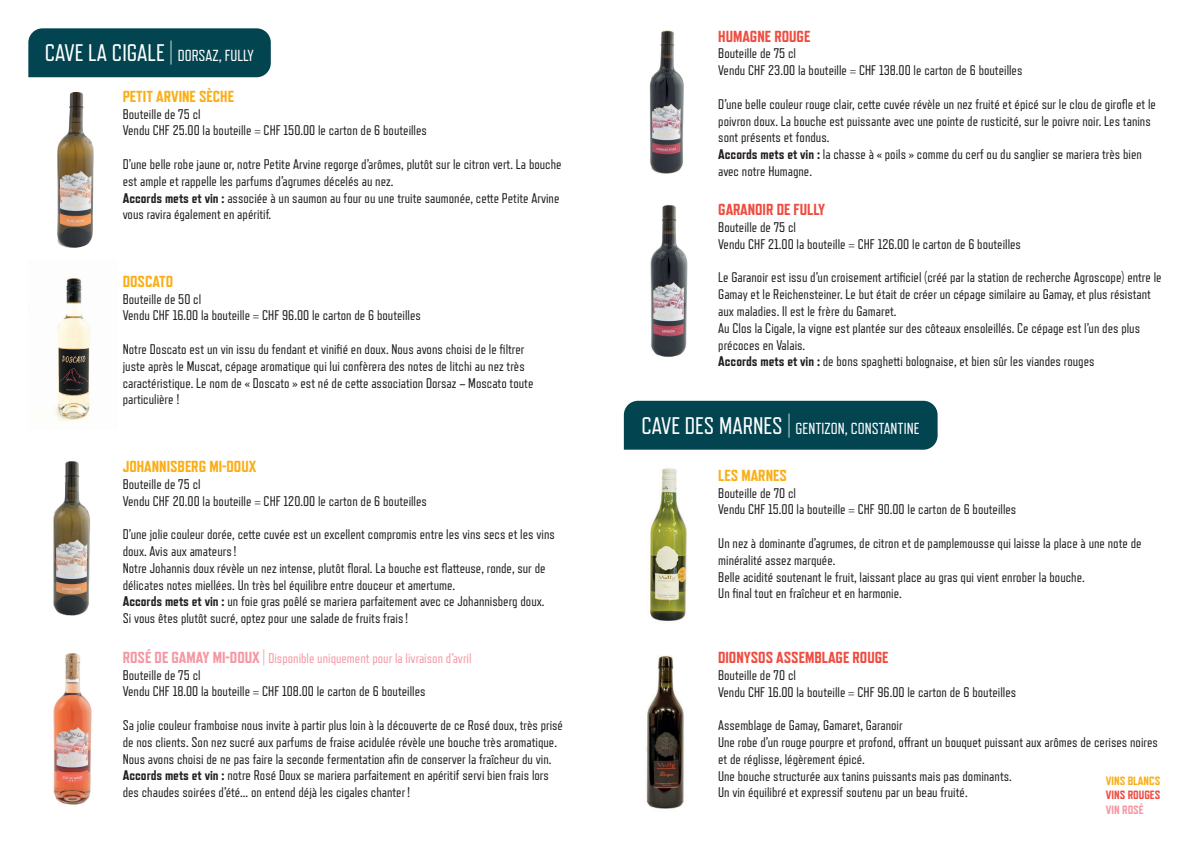
<style>
.page{position:relative;width:1191px;height:842px;background:#fff}
.page>*{position:absolute;margin:0;border:0;box-sizing:border-box;transform-origin:0 0}
.t1{font:24px "Refrigerator Deluxe";color:#fff}
.t2{font:800 16px "Refrigerator Deluxe";color:#faaf18}
.t3{font:800 16px "Refrigerator Deluxe";color:#ef4d41}
.t4{font:16px "Refrigerator Deluxe";color:#fff}
.t5{font:14px/16.8px "Refrigerator Deluxe";color:#231f20}
.t6{font:800 12px "Refrigerator Deluxe";color:#faaf18}
.t7{font:800 12px "Refrigerator Deluxe";color:#ef4d41}
.t8{font:800 12px "Refrigerator Deluxe";color:#f598a3}
.s1{font-size:16px}
.s2{font-weight:800}
.s3{font-weight:800;font-size:16px;color:#f598a3}
.s4{color:#f598a3}
.s5{font-size:24px}
</style>
<div class="page">
<img style="left:53px;top:653px;width:39px;height:152px">
<div style="left:28px;top:28px;width:243px;height:49px;background:#034451"></div>
<img style="left:57px;top:92px;width:37px;height:156px">
<img style="left:52px;top:278px;width:39px;height:143px">
<div style="left:624px;top:401px;width:313px;height:49px;background:#034451"></div>
<img style="left:646px;top:655px;width:38px;height:154px">
<img style="left:649px;top:30px;width:35px;height:144px">
<img style="left:650px;top:204px;width:38px;height:153px">
<img style="left:53px;top:461px;width:37px;height:155px">
<img style="left:650px;top:468px;width:37px;height:153px">
<h1 class="t1" style="left:45px;top:40px;width:211px">CAVE LA CIGALE | <span class="s1">DORSAZ, FULLY</span></h1>
<p class="t2" style="left:123px;top:87px;width:113px">PETIT ARVINE SÈCHE</p>
<p class="t5" style="left:123px;top:105px;width:306px">Bouteille de 75 cl<br>Vendu CHF 25.00 la bouteille = CHF 150.00 le carton de 6 bouteilles</p>
<p class="t5" style="left:123px;top:156px;width:440px">D’une belle robe jaune or, notre Petite Arvine regorge d’arômes, plutôt sur le citron vert. La bouche est ample et rappelle les parfums d’agrumes décelés au nez.<br><span class="s2">Accords mets et vin :</span> associée à un saumon au four ou une truite saumonée, cette Petite Arvine vous ravira également en apéritif.</p>
<p class="t2" style="left:123px;top:272px;width:52px">DOSCATO</p>
<p class="t5" style="left:123px;top:291px;width:300px">Bouteille de 50 cl<br>Vendu CHF 16.00 la bouteille = CHF 96.00 le carton de 6 bouteilles</p>
<p class="t5" style="left:123px;top:341px;width:412px">Notre Doscato est un vin issu du fendant et vinifié en doux. Nous avons choisi de le filtrer juste après le Muscat, cépage aromatique qui lui confèrera des notes de litchi au nez très caractéristique. Le nom de « Doscato » est né de cette association Dorsaz – Moscato toute particulière !</p>
<p class="t2" style="left:123px;top:457px;width:135px">JOHANNISBERG MI-DOUX</p>
<p class="t5" style="left:123px;top:476px;width:306px">Bouteille de 75 cl<br>Vendu CHF 20.00 la bouteille = CHF 120.00 le carton de 6 bouteilles</p>
<p class="t5" style="left:123px;top:526px;width:433px">D’une jolie couleur dorée, cette cuvée est un excellent compromis entre les vins secs et les vins doux. Avis aux amateurs!<br>Notre Johannis doux révèle un nez intense, plutôt floral. La bouche est flatteuse, ronde, sur de délicates notes miellées. Un très bel équilibre entre douceur et amertume.<br><span class="s2">Accords mets et vin :</span> un foie gras poêlé se mariera parfaitement avec ce Johannisberg doux.<br>Si vous êtes plutôt sucré, optez pour une salade de fruits frais!</p>
<p class="t5" style="left:123px;top:650px;width:350px"><span class="s3">ROSÉ DE GAMAY MI-DOUX |</span> <span class="s4">Disponible uniquement pour la livraison d’avril<br></span>Bouteille de 75 cl<br>Vendu CHF 18.00 la bouteille = CHF 108.00 le carton de 6 bouteilles</p>
<p class="t5" style="left:123px;top:717px;width:442px">Sa jolie couleur framboise nous invite à partir plus loin à la découverte de ce Rosé doux, très prisé de nos clients. Son nez sucré aux parfums de fraise acidulée révèle une bouche très aromatique.<br>Nous avons choisi de ne pas faire la seconde fermentation afin de conserver la fraîcheur du vin.<br><span class="s2">Accords mets et vin :</span> notre Rosé Doux se mariera parfaitement en apéritif servi bien frais lors des chaudes soirées d’été… on entend déjà les cigales chanter!</p>
<p class="t3" style="left:718px;top:27px;width:94px">HUMAGNE ROUGE</p>
<p class="t5" style="left:718px;top:45px;width:306px">Bouteille de 75 cl<br>Vendu CHF 23.00 la bouteille = CHF 138.00 le carton de 6 bouteilles</p>
<p class="t5" style="left:718px;top:96px;width:439px">D’une belle couleur rouge clair, cette cuvée révèle un nez fruité et épicé sur le clou de girofle et le poivron doux. La bouche est puissante avec une pointe de rusticité, sur le poivre noir. Les tanins sont présents et fondus.<br><span class="s2">Accords mets et vin :</span> la chasse à « poils » comme du cerf ou du sanglier se mariera très bien avec notre Humagne.</p>
<p class="t3" style="left:718px;top:200px;width:109px">GARANOIR DE FULLY</p>
<p class="t5" style="left:718px;top:219px;width:304px">Bouteille de 75 cl<br>Vendu CHF 21.00 la bouteille = CHF 126.00 le carton de 6 bouteilles</p>
<p class="t5" style="left:718px;top:269px;width:445px">Le Garanoir est issu d’un croisement artificiel (créé par la station de recherche Agroscope) entre le Gamay et le Reichensteiner. Le but était de créer un cépage similaire au Gamay, et plus résistant aux maladies. Il est le frère du Gamaret.<br>Au Clos la Cigale, la vigne est plantée sur des côteaux ensoleillés. Ce cépage est l’un des plus précoces en Valais.<br><span class="s2">Accords mets et vin :</span> de bons spaghetti bolognaise, et bien sûr les viandes rouges</p>
<p class="t4" style="left:641px;top:419px;width:279px"><span class="s5">CAVE DES MARNES |</span> GENTIZON, CONSTANTINE</p>
<p class="t2" style="left:718px;top:466px;width:70px">LES MARNES</p>
<p class="t5" style="left:718px;top:484px;width:300px">Bouteille de 70 cl<br>Vendu CHF 15.00 la bouteille = CHF 90.00 le carton de 6 bouteilles</p>
<p class="t5" style="left:718px;top:535px;width:425px">Un nez à dominante d’agrumes, de citron et de pamplemousse qui laisse la place à une note de minéralité assez marquée.<br>Belle acidité soutenant le fruit, laissant place au gras qui vient enrober la bouche.<br>Un final tout en fraîcheur et en harmonie.</p>
<p class="t3" style="left:718px;top:648px;width:172px">DIONYSOS ASSEMBLAGE ROUGE</p>
<p class="t5" style="left:718px;top:667px;width:300px">Bouteille de 70 cl<br>Vendu CHF 16.00 la bouteille = CHF 96.00 le carton de 6 bouteilles</p>
<p class="t5" style="left:718px;top:717px;width:441px">Assemblage de Gamay, Gamaret, Garanoir<br>Une robe d’un rouge pourpre et profond, offrant un bouquet puissant aux arômes de cerises noires et de réglisse, légèrement épicé.<br>Une bouche structurée aux tanins puissants mais pas dominants.<br>Un vin équilibré et expressif soutenu par un beau fruité.</p>
<p class="t6" style="left:1106px;top:774px;width:56px">VINS BLANCS</p>
<p class="t7" style="left:1106px;top:788px;width:56px">VINS ROUGES</p>
<p class="t8" style="left:1106px;top:802px;width:39px">VIN ROSÉ</p>
</div>
